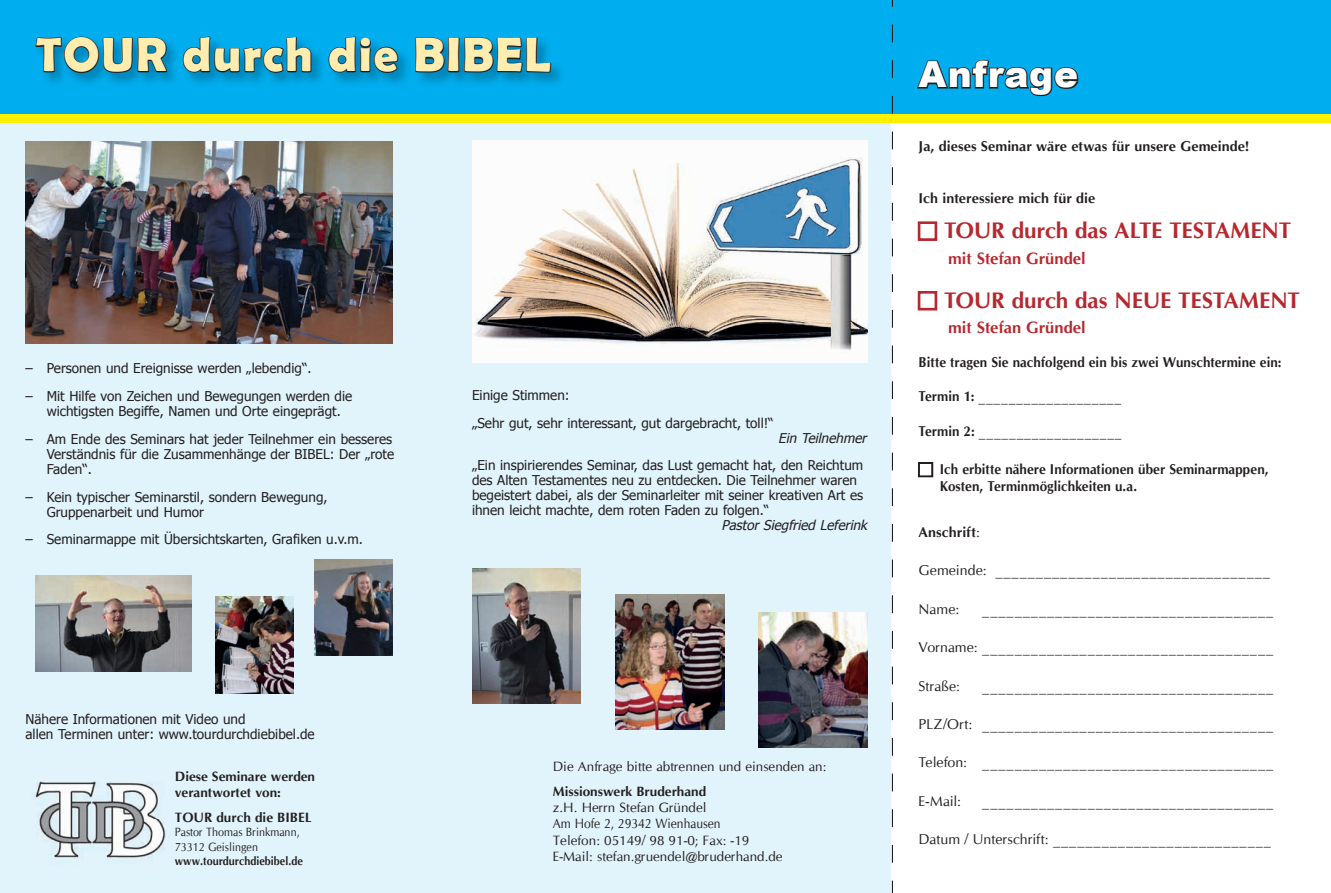
<style>
.page{position:relative;width:1331px;height:893px;background:#00aeef}
.page>*{position:absolute;margin:0;border:0;box-sizing:border-box;transform-origin:0 0}
.t1{font:700 48.3px "Berlin Sans FB Demi";letter-spacing:.04em;color:#ffedb0}
.t2{font:900 36px "Arial";letter-spacing:.025em;color:#fff}
.t3{font:700 22.5px "Cg Omega";letter-spacing:-.01em;color:#b7282e}
.t4{font:700 16.5px "Cg Omega";letter-spacing:-.005em;color:#b7282e}
.t5{font:14.25px "Cg Omega";color:#231f20}
.t6{font:700 14.25px/17.1px "Cg Omega";letter-spacing:.005em;color:#231f20;scale:.94 1}
.t7{font:700 14.25px "Cg Omega";letter-spacing:.005em;color:#231f20}
.t8{font:13.5px/15px "Tahoma";color:#231f20}
.t9{font:13.5px/16.2px "Cg Omega";color:#231f20}
.t10{font:700 13.5px/16.2px "Cg Omega";color:#231f20}
.t11{font:italic 13.5px "Tahoma";color:#231f20}
.t12{font:12px/14.4px "Cg Omega";color:#231f20;scale:.9 1}
.t13{font:700 12px "Cg Omega";color:#231f20;scale:.9 1}
.s1{font-weight:400}
</style>
<div class="page">
<div style="left:892px;top:118px;width:439px;height:775px;background:#fff"></div>
<div style="left:0;top:122px;width:892px;height:771px;background:#e1f4fc"></div>
<div style="left:0;top:114px;width:1331px;height:8px;background:#fff101"></div>
<svg style="left:35px;top:36px;width:133px;height:38px"></svg>
<svg style="left:182px;top:36px;width:130px;height:38px"></svg>
<svg style="left:328px;top:36px;width:71px;height:38px"></svg>
<svg style="left:415px;top:37px;width:137px;height:37px;background:#077aa5"></svg>
<svg style="left:892px;top:25px;width:1px;height:17px"></svg>
<svg style="left:892px;top:60px;width:1px;height:18px"></svg>
<svg style="left:892px;top:96px;width:1px;height:18px"></svg>
<svg style="left:892px;top:132px;width:1px;height:17px"></svg>
<svg style="left:892px;top:167px;width:1px;height:18px"></svg>
<svg style="left:892px;top:203px;width:1px;height:18px"></svg>
<svg style="left:892px;top:239px;width:1px;height:17px"></svg>
<svg style="left:892px;top:274px;width:1px;height:18px"></svg>
<svg style="left:892px;top:310px;width:1px;height:18px"></svg>
<svg style="left:892px;top:346px;width:1px;height:17px"></svg>
<svg style="left:892px;top:381px;width:1px;height:18px"></svg>
<svg style="left:892px;top:417px;width:1px;height:18px"></svg>
<svg style="left:892px;top:453px;width:1px;height:17px"></svg>
<svg style="left:892px;top:488px;width:1px;height:18px"></svg>
<svg style="left:892px;top:524px;width:1px;height:18px"></svg>
<svg style="left:892px;top:560px;width:1px;height:17px"></svg>
<svg style="left:892px;top:595px;width:1px;height:18px"></svg>
<svg style="left:892px;top:631px;width:1px;height:18px"></svg>
<svg style="left:892px;top:667px;width:1px;height:17px"></svg>
<svg style="left:892px;top:702px;width:1px;height:18px"></svg>
<svg style="left:892px;top:738px;width:1px;height:18px"></svg>
<svg style="left:892px;top:774px;width:1px;height:17px"></svg>
<svg style="left:892px;top:809px;width:1px;height:18px"></svg>
<svg style="left:892px;top:845px;width:1px;height:18px"></svg>
<svg style="left:892px;top:881px;width:1px;height:12px"></svg>
<img style="left:26px;top:141px;width:366px;height:202px">
<svg style="left:917px;top:60px;width:162px;height:37px"></svg>
<img style="left:35px;top:575px;width:157px;height:97px">
<img style="left:216px;top:597px;width:77px;height:96px">
<img style="left:315px;top:559px;width:77px;height:97px">
<img style="left:472px;top:140px;width:395px;height:223px">
<img style="left:472px;top:569px;width:109px;height:135px">
<img style="left:759px;top:612px;width:108px;height:135px">
<img style="left:615px;top:594px;width:109px;height:135px">
<img style="left:26px;top:771px;width:149px;height:96px">
<svg style="left:917px;top:221px;width:21px;height:20px"></svg>
<svg style="left:917px;top:291px;width:21px;height:20px"></svg>
<svg style="left:918px;top:462px;width:15px;height:16px"></svg>
<h1 class="t1" style="left:36px;top:27px;width:516px">TOUR durch die BIBEL</h1>
<p class="t8" style="left:26px;top:362px;width:287px">– Personen und Ereignisse werden „lebendig“.</p>
<p class="t8" style="left:47px;top:389px;width:307px;text-indent:-21px">– Mit Hilfe von Zeichen und Bewegungen werden die wichtigsten Begiffe, Namen und Orte eingeprägt.</p>
<p class="t8" style="left:47px;top:432px;width:349px;text-indent:-21px">– Am Ende des Seminars hat jeder Teilnehmer ein besseres<br>Verständnis für die Zusammenhänge der BIBEL: Der „rote<br>Faden“.</p>
<p class="t8" style="left:47px;top:490px;width:282px;text-indent:-21px">– Kein typischer Seminarstil, sondern Bewegung,<br>Gruppenarbeit und Humor</p>
<p class="t8" style="left:26px;top:533px;width:339px">– Seminarmappe mit Übersichtskarten, Grafiken u.v.m.</p>
<p class="t8" style="left:26px;top:712px;width:291px">Nähere Informationen mit Video und<br>allen Terminen unter: www.tourdurchdiebibel.de</p>
<p class="t10" style="left:175px;top:768px;width:142px">Diese Seminare werden verantwortet von:</p>
<p class="t10" style="left:175px;top:809px;width:138px">TOUR durch die BIBEL</p>
<p class="t12" style="left:175px;top:825px;width:140px">Pastor Thomas Brinkmann,<br>73312 Geislingen</p>
<p class="t13" style="left:175px;top:854px;width:144px">www.tourdurchdiebibel.de</p>
<p class="t8" style="left:472px;top:382px;width:303px;line-height:27.8px">Einige Stimmen:<br>„Sehr gut, sehr interessant, gut dargebracht, toll!“</p>
<p class="t11" style="left:778px;top:429px;width:94px">EinTeilnehmer</p>
<p class="t8" style="left:472px;top:459px;width:393px">„Ein inspirierendes Seminar, das Lust gemacht hat, den Reichtum des Alten Testamentes neu zu entdecken. Die Teilnehmer waren begeistert dabei, als der Seminarleiter mit seiner kreativen Art es ihnen leicht machte, dem roten Faden zu folgen.“</p>
<p class="t11" style="left:722px;top:516px;width:151px">PastorSiegfriedLeferink</p>
<p class="t9" style="left:553px;top:759px;width:275px">Die Anfrage bitte abtrennen und einsenden an:</p>
<p class="t10" style="left:553px;top:783px;width:155px">Missionswerk Bruderhand</p>
<p class="t9" style="left:553px;top:800px;width:231px">z.H. Herrn Stefan Gründel<br>Am Hofe 2, 29342 Wienhausen<br>Telefon: 05149/ 98 91-0; Fax: -19<br>E-Mail: stefan.gruendel@bruderhand.de</p>
<h2 class="t2" style="left:918px;top:48px;width:161px">Anfrage</h2>
<p class="t7" style="left:918px;top:138px;width:332px">Ja, dieses Seminar wäre etwas für unsere Gemeinde!</p>
<p class="t7" style="left:918px;top:189px;width:178px">Ich interessiere mich für die</p>
<h3 class="t3" style="left:944px;top:217px;width:349px">TOUR durch das ALTE TESTAMENT</h3>
<p class="t4" style="left:948px;top:248px;width:139px">mit Stefan Gründel</p>
<h3 class="t3" style="left:944px;top:287px;width:357px">TOUR durch das NEUE TESTAMENT</h3>
<p class="t4" style="left:948px;top:318px;width:139px">mit Stefan Gründel</p>
<p class="t6" style="left:918px;top:354px;width:388px">Bitte tragen Sie nachfolgend ein bis zwei Wunschtermine ein:</p>
<p class="t6" style="left:918px;top:388px;width:217px">Termin 1: ___________________</p>
<p class="t6" style="left:918px;top:422px;width:218px">Termin 2: ___________________</p>
<p class="t6" style="left:940px;top:461px;width:351px">Ich erbitte nähere Informationen über Seminarmappen,<br>Kosten, Terminmöglichkeiten u.a.</p>
<p class="t7" style="left:918px;top:524px;width:63px">Anschrift<span class="s1">:</span></p>
<p class="t5" style="left:918px;top:563px;width:353px">Gemeinde: __________________________________</p>
<p class="t5" style="left:918px;top:601px;width:42px">Name:</p>
<p class="t5" style="left:982px;top:601px;width:292px">____________________________________</p>
<p class="t5" style="left:918px;top:639px;width:356px">Vorname: ____________________________________</p>
<p class="t5" style="left:918px;top:678px;width:43px">Straße:</p>
<p class="t5" style="left:982px;top:678px;width:292px">____________________________________</p>
<p class="t5" style="left:918px;top:716px;width:356px">PLZ/Ort: ____________________________________</p>
<p class="t5" style="left:918px;top:754px;width:356px">Telefon: ____________________________________</p>
<p class="t5" style="left:918px;top:793px;width:44px">E-Mail:</p>
<p class="t5" style="left:982px;top:793px;width:292px">____________________________________</p>
<p class="t5" style="left:918px;top:831px;width:354px">Datum / Unterschrift: ___________________________</p>
</div>
